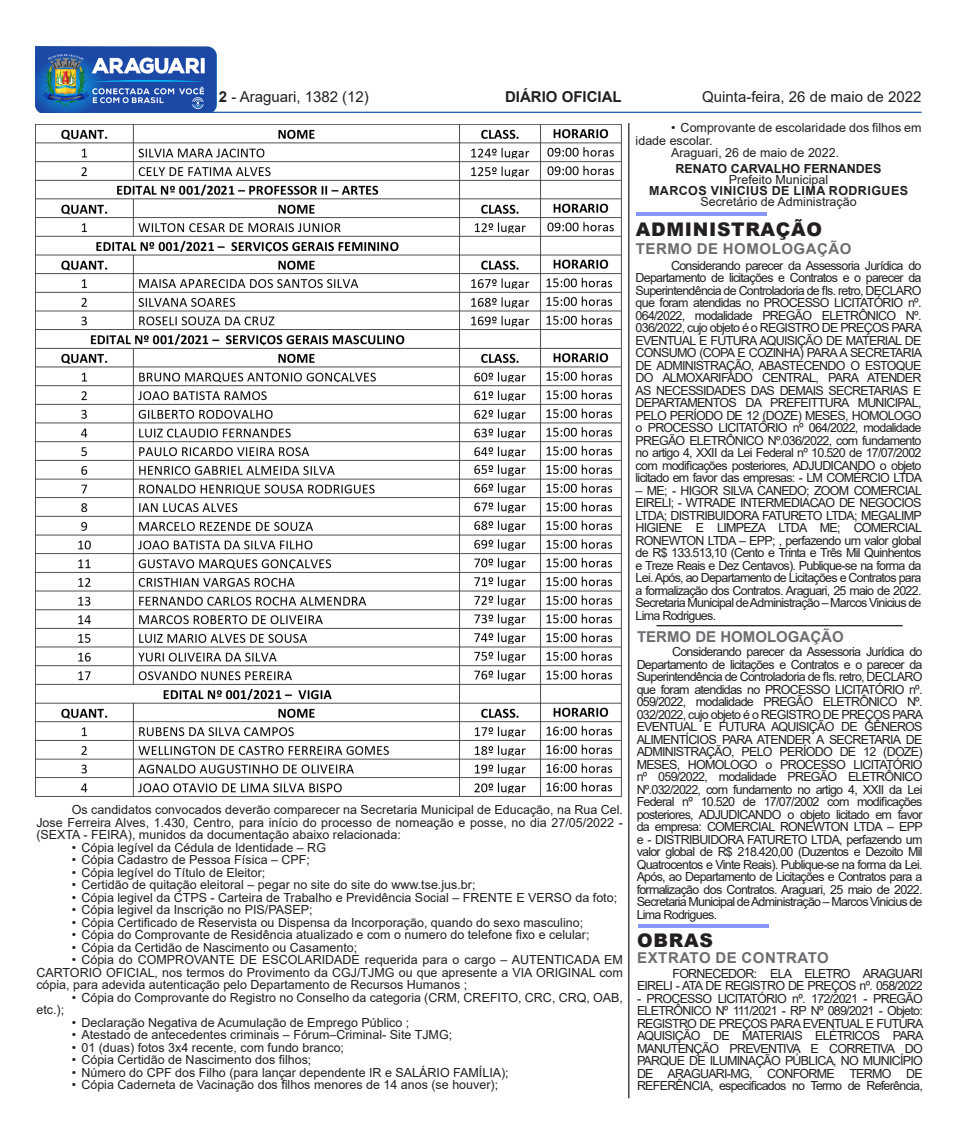
<style>
.page{position:relative;width:957px;height:1134px;background:#fff}
.page>*{position:absolute;margin:0;border:0;box-sizing:border-box;transform-origin:0 0}
.t1{font:900 18.75px "Arial";letter-spacing:.035em;color:#231f20}
.t2{font:15px "Arial";color:#231f20}
.t3{font:700 15px "Arial";letter-spacing:.035em;color:#6c6d70}
.t4{font:700 15px "Arial";color:#6c6d70}
.t5{font:700 15px "Arial";color:#231f20}
.t6{font:12.5px/12.5px "Arial";color:#231f20;text-align:justify}
.t7{font:12.5px/12.5px "Arial";letter-spacing:-.06em;color:#231f20;text-align:right}
.t8{font:700 12.5px "Arial";letter-spacing:.035em;color:#231f20}
.t9{font:700 12.5px "Arial";color:#231f20}
.s1{font-weight:700}
</style>
<div class="page">
<img style="left:35px;top:46px;width:181px;height:66px">
<hr style="left:89px;top:112px;width:832px;height:1px;background:#1c56a5">
<hr style="left:628px;top:123px;width:1px;height:975px;background:#231f20">
<img style="left:36px;top:124px;width:585px;height:673px">
<hr style="left:637px;top:212px;width:130px;height:4px;background:#8897ff">
<hr style="left:656px;top:625px;width:247px;height:1px;background:#231f20">
<hr style="left:638px;top:924px;width:130px;height:3px;background:#02f">
<p class="t2" style="left:219px;top:87px;width:152px"><span class="s1">2</span> - Araguari, 1382 (12)</p>
<p class="t5" style="left:505px;top:86px;width:118px">DIÁRIO OFICIAL</p>
<p class="t2" style="left:702px;top:87px;width:221px">Quinta-feira, 26 de maio de 2022</p>
<p class="t6" style="left:635px;top:122px;width:287px;text-indent:35px">• Comprovante de escolaridade dos filhos em idade escolar.</p>
<p class="t6" style="left:671px;top:147px;width:170px">Araguari, 26 de maio de 2022.</p>
<p class="t6" style="left:36px;top:803px;width:588px;text-indent:35px">Os candidatos convocados deverão comparecer na Secretaria Municipal de Educação, na Rua Cel.<br>Jose Ferreira Alves, 1.430, Centro, para início do processo de nomeação e posse, no dia 27/05/2022 - (SEXTA - FEIRA), munidos da documentação abaixo relacionada:</p>
<p class="t6" style="left:72px;top:841px;width:256px">• Cópia legível da Cédula de Identidade – RG</p>
<p class="t6" style="left:72px;top:853px;width:240px">• Cópia Cadastro de Pessoa Física – CPF;</p>
<p class="t6" style="left:72px;top:866px;width:195px">• Cópia legível do Título de Eleitor;</p>
<p class="t6" style="left:72px;top:878px;width:405px">• Certidão de quitação eleitoral – pegar no site do site do www.tse.jus.br;</p>
<p class="t6" style="left:72px;top:891px;width:547px">• Cópia legivel da CTPS - Carteira de Trabalho e Previdência Social – FRENTE E VERSO da foto;</p>
<p class="t6" style="left:72px;top:903px;width:242px">• Cópia legivel da Inscrição no PIS/PASEP;</p>
<p class="t6" style="left:72px;top:916px;width:513px">• Cópia Certificado de Reservista ou Dispensa da Incorporação, quando do sexo masculino;</p>
<p class="t6" style="left:72px;top:928px;width:519px">• Cópia do Comprovante de Residência atualizado e com o numero do telefone fixo e celular;</p>
<p class="t6" style="left:72px;top:941px;width:287px">• Cópia da Certidão de Nascimento ou Casamento;</p>
<p class="t6" style="left:36px;top:953px;width:588px;text-indent:35px">• Cópia do COMPROVANTE DE ESCOLARIDADE requerida para o cargo – AUTENTICADA EM CARTORIO OFICIAL, nos termos do Provimento da CGJ/TJMG ou que apresente a VIA ORIGINAL com cópia, para adevida autenticação pelo Departamento de Recursos Humanos ;</p>
<p class="t6" style="left:72px;top:991px;width:553px">• Cópia do Comprovante do Registro no Conselho da categoria (CRM, CREFITO, CRC, CRQ, OAB,</p>
<p class="t6" style="left:36px;top:1003px;width:29px">etc.);</p>
<p class="t6" style="left:72px;top:1016px;width:339px">• Declaração Negativa de Acumulação de Emprego Público ;</p>
<p class="t6" style="left:72px;top:1028px;width:382px">• Atestado de antecedentes criminais – Fórum–Criminal- Site TJMG;</p>
<p class="t6" style="left:72px;top:1041px;width:274px">• 01 (duas) fotos 3x4 recente, com fundo branco;</p>
<p class="t6" style="left:72px;top:1053px;width:241px">• Cópia Certidão de Nascimento dos filhos;</p>
<p class="t6" style="left:72px;top:1066px;width:438px">• Número do CPF dos Filho (para lançar dependente IR e SALÁRIO FAMÍLIA);</p>
<p class="t6" style="left:72px;top:1078px;width:428px">• Cópia Caderneta de Vacinação dos filhos menores de 14 anos (se houver);</p>
<p class="t9" style="left:675px;top:159px;width:208px">RENATO CARVALHO FERNANDES</p>
<p class="t6" style="left:729px;top:173px;width:101px">Prefeito Municipal</p>
<p class="t8" style="left:649px;top:182px;width:261px">MARCOS VINICIUS DE LIMA RODRIGUES</p>
<p class="t6" style="left:700px;top:196px;width:158px">Secretário de Administração</p>
<p class="t1" style="left:636px;top:216px;width:187px">ADMINISTRAÇÃO</p>
<p class="t3" style="left:636px;top:238px;width:217px">TERMO DE HOMOLOGAÇÃO</p>
<p class="t6" style="left:635px;top:259px;width:288px;text-indent:35px">Considerando parecer da Assessoria Jurídica do Departamento de licitações e Contratos e o parecer da Superintendência de Controladoria de fls. retro, DECLARO que foram atendidas no PROCESSO LICITATÓRIO nº.<br>064/2022, modalidade PREGÃO ELETRÔNICO Nº.<br>036/2022, cujo objeto é o REGISTRO DE PREÇOS PARA EVENTUAL E FUTURA AQUISIÇÃO DE MATERIAL DE CONSUMO (COPA E COZINHA) PARA A SECRETARIA DE ADMINISTRAÇÃO, ABASTECENDO O ESTOQUE DO ALMOXARIFADO CENTRAL, PARA ATENDER AS NECESSIDADES DAS DEMAIS SECRETARIAS E DEPARTAMENTOS DA PREFEITTURA MUNICIPAL, PELO PERÍODO DE 12 (DOZE) MESES, HOMOLOGO o PROCESSO LICITATÓRIO nº 064/2022, modalidade PREGÃO ELETRÔNICO Nº.036/2022, com fundamento no artigo 4, XXII da Lei Federal nº 10.520 de 17/07/2002 com modificações posteriores, ADJUDICANDO o objeto licitado em favor das empresas: - LM COMÉRCIO LTDA</p>
<p class="t6" style="left:635px;top:484px;width:288px">– ME; - HIGOR SILVA CANEDO; ZOOM COMERCIAL EIRELI; - WTRADE INTERMEDIACAO DE NEGOCIOS LTDA; DISTRIBUIDORA FATURETO LTDA; MEGALIMP HIGIENE E LIMPEZA LTDA ME; COMERCIAL RONEWTON LTDA – EPP; , perfazendo um valor global de R$ 133.513,10 (Cento e Trinta e Três Mil Quinhentos e Treze Reais e Dez Centavos). Publique-se na forma da Lei. Após, ao Departamento de Licitações e Contratos para a formalização dos Contratos. Araguari, 25 maio de 2022.<br>Secretaria Municipal de Administração – Marcos Vinicius de Lima Rodrigues.</p>
<p class="t6" style="left:637px;top:645px;width:288px;text-indent:35px">Considerando parecer da Assessoria Jurídica do Departamento de licitações e Contratos e o parecer da Superintendência de Controladoria de fls. retro, DECLARO que foram atendidas no PROCESSO LICITATÓRIO nº.<br>059/2022, modalidade PREGÃO ELETRÔNICO Nº.<br>032/2022, cujo objeto é o REGISTRO DE PREÇOS PARA EVENTUAL E FUTURA AQUISIÇÃO DE GÊNEROS ALIMENTÍCIOS PARA ATENDER A SECRETARIA DE ADMINISTRAÇÃO, PELO PERÍODO DE 12 (DOZE)<br>MESES, HOMOLOGO o PROCESSO LICITATÓRIO nº 059/2022, modalidade PREGÃO ELETRÔNICO Nº.032/2022, com fundamento no artigo 4, XXII da Lei Federal nº 10.520 de 17/07/2002 com modificações posteriores, ADJUDICANDO o objeto licitado em favor da empresa: COMERCIAL RONEWTON LTDA – EPP e - DISTRIBUIDORA FATURETO LTDA, perfazendo um valor global de R$ 218.420,00 (Duzentos e Dezoito Mil Quatrocentos e Vinte Reais). Publique-se na forma da Lei.<br>Após, ao Departamento de Licitações e Contratos para a formalização dos Contratos. Araguari, 25 maio de 2022.<br>Secretaria Municipal de Administração – Marcos Vinicius de Lima Rodrigues.</p>
<p class="t4" style="left:637px;top:626px;width:208px">TERMO DE HOMOLOGAÇÃO</p>
<p class="t1" style="left:637px;top:927px;width:77px">OBRAS</p>
<p class="t3" style="left:637px;top:947px;width:193px">EXTRATO DE CONTRATO</p>
<p class="t7" style="left:637px;top:967px;width:287px">FORNECEDOR: ELA ELETRO ARAGUARI<br>EIRELI - ATA DE REGISTRO DE PREÇOS nº. 058/2022</p>
<p class="t6" style="left:637px;top:992px;width:288px">- PROCESSO LICITATÓRIO nº. 172/2021 - PREGÃO ELETRÔNICO Nº 111/2021 - RP Nº 089/2021 - Objeto:<br>REGISTRO DE PREÇOS PARA EVENTUAL E FUTURA AQUISIÇÃO DE MATERIAIS ELÉTRICOS PARA MANUTENÇÃO PREVENTIVA E CORRETIVA DO PARQUE DE ILUMINAÇÃO PÚBLICA, NO MUNICÍPIO DE ARAGUARI-MG, CONFORME TERMO DE REFERÊNCIA, especificados no Termo de Referência,</p>
</div>
